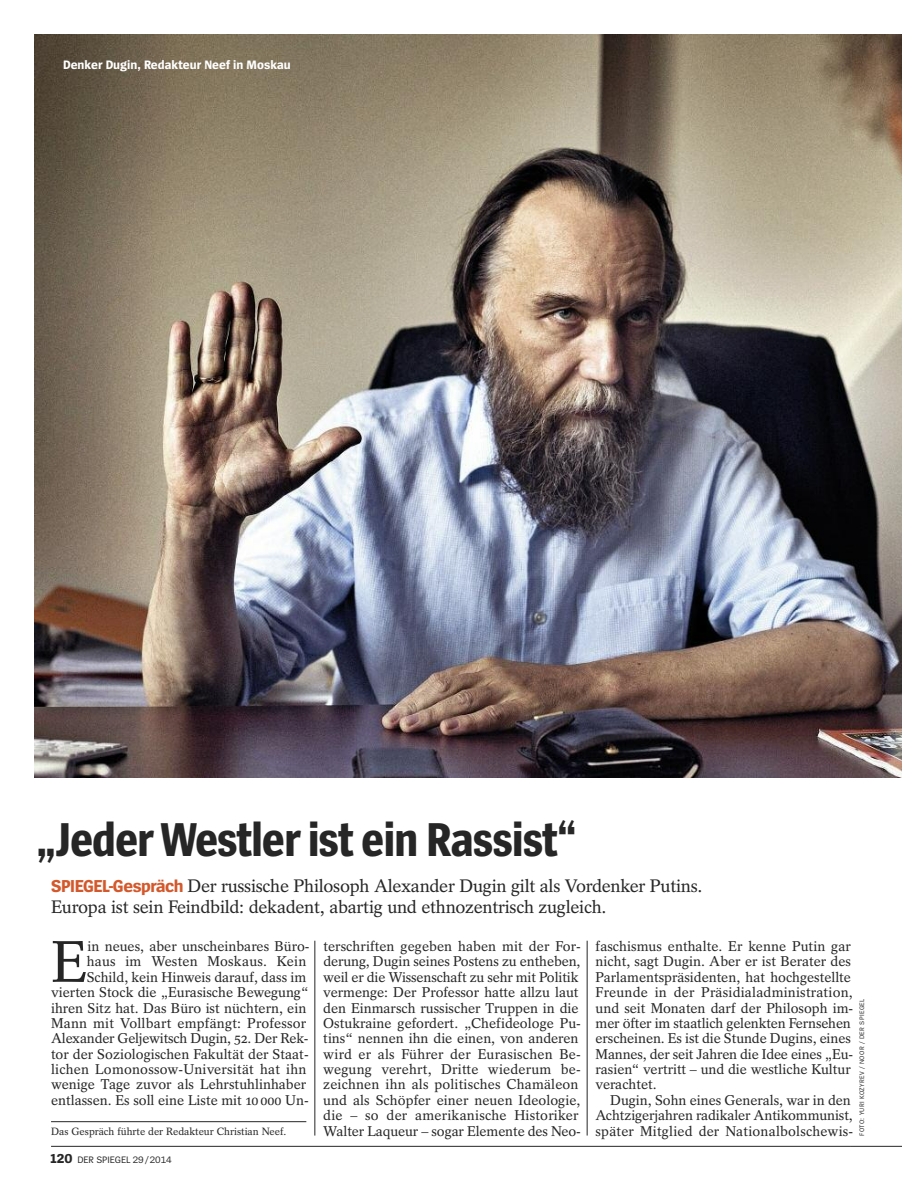
<style>
.page{position:relative;width:902px;height:1191px;background:#fff}
.page>*{position:absolute;margin:0;border:0;box-sizing:border-box;transform-origin:0 0}
.t1{font:58.2px "Spiegel Serif";color:#272627}
.t2{font:700 49.5px "Spiegel Sans Cd";letter-spacing:-.025em;color:#272627}
.t3{font:18px/21px "Spiegel Serif";letter-spacing:-.015em;color:#272627}
.t4{font:14.1px/15.3px "Spiegel Serif";color:#272627}
.t5{font:700 12.75px "Spiegel Sans";color:#fff}
.t6{font:10.5px "Spiegel Serif";color:#272627}
.t7{font:9.75px "Spiegel Sans";letter-spacing:-.005em;color:#272627}
.t8{font:6.75px "Spiegel Sans";letter-spacing:.05em;color:#272627}
.s1{font-family:"Spiegel Sans";font-weight:700;color:#d3592c}
.s2{font-weight:700;font-size:13.5px}
</style>
<div class="page">
<hr style="left:51px;top:1146px;width:799px;height:1px;background:#272627">
<hr style="left:850px;top:1146px;width:51px;height:1px;background:#272627">
<hr style="left:51px;top:1121px;width:255px;height:1px;background:#272627">
<hr style="left:314px;top:940px;width:1px;height:195px;background:#272627">
<hr style="left:587px;top:940px;width:1px;height:195px;background:#272627">
<img style="left:34px;top:34px;width:867px;height:743px">
<p class="t5" style="left:63px;top:60px;width:229px">Denker Dugin, Redakteur Neef in Moskau</p>
<h2 class="t2" style="left:36px;top:821px;width:542px">„Jeder Westler ist ein Rassist“</h2>
<p class="t3" style="left:51px;top:877px;width:653px"><span class="s1">SPIEGEL-Gespräch</span> Der russische Philosoph Alexander Dugin gilt als Vordenker Putins.<br>Europa ist sein Feindbild: dekadent, abartig und ethnozentrisch zugleich.</p>
<p class="t4" style="left:51px;top:940px;width:260px;text-align:right">in neues, aber unscheinbares Büro-<br>haus im Westen Moskaus. Kein Schild, kein Hinweis darauf, dass im vierten Stock die „Eurasische Bewegung“ ihren Sitz hat. Das Büro ist nüchtern, ein Mann mit Vollbart empfängt: Professor Alexander Geljewitsch Dugin, 52. Der Rek&shy;tor der Soziologischen Fakultät der Staat&shy;lichen Lomonossow-Universität hat ihn wenige Tage zuvor als Lehrstuhlinhaber entlassen. Es soll eine Liste mit 10000 Un-</p>
<p class="t6" style="left:51px;top:1127px;width:237px">Das Gespräch führte der Redakteur Christian Neef.</p>
<h1 class="t1" style="left:51px;top:941px;width:38px">E</h1>
<p class="t7" style="left:51px;top:1156px;width:123px"><span class="s2">120</span> DER SPIEGEL 29/2014</p>
<p class="t4" style="left:323px;top:940px;width:259px">terschriften gegeben haben mit der For&shy;derung, Dugin seines Postens zu entheben, weil er die Wissenschaft zu sehr mit Politik vermenge: Der Professor hatte allzu laut den Einmarsch russischer Truppen in die Ostukraine gefordert. „Chefideologe Pu&shy;tins“ nennen ihn die einen, von anderen wird er als Führer der Eurasischen Be&shy;wegung verehrt, Dritte wiederum be&shy;zeichnen ihn als politisches Chamäleon und als Schöpfer einer neuen Ideologie, die – so der amerikanische Historiker Walter Laqueur – sogar Elemente des Neo-</p>
<p class="t4" style="left:595px;top:940px;width:259px">faschismus enthalte. Er kenne Putin gar nicht, sagt Dugin. Aber er ist Berater des Parlamentspräsidenten, hat hochgestellte Freunde in der Präsidialadministration, und seit Monaten darf der Philosoph im&shy;mer öfter im staatlich gelenkten Fernsehen erscheinen. Es ist die Stunde Dugins, eines Mannes, der seit Jahren die Idee eines „Eu&shy;rasien“ vertritt – und die westliche Kultur verachtet.</p>
<p class="t8" style="left:859px;top:1135px;width:138px;rotate:-90deg">FOTO: YURI KOZYREV / NOOR / DER SPIEGEL</p>
<p class="t4" style="left:595px;top:1093px;width:259px;text-indent:14px">Dugin, Sohn eines Generals, war in den<br>Achtzigerjahren radikaler Antikommunist, später Mitglied der Nationalbolschewis-</p>
</div>
